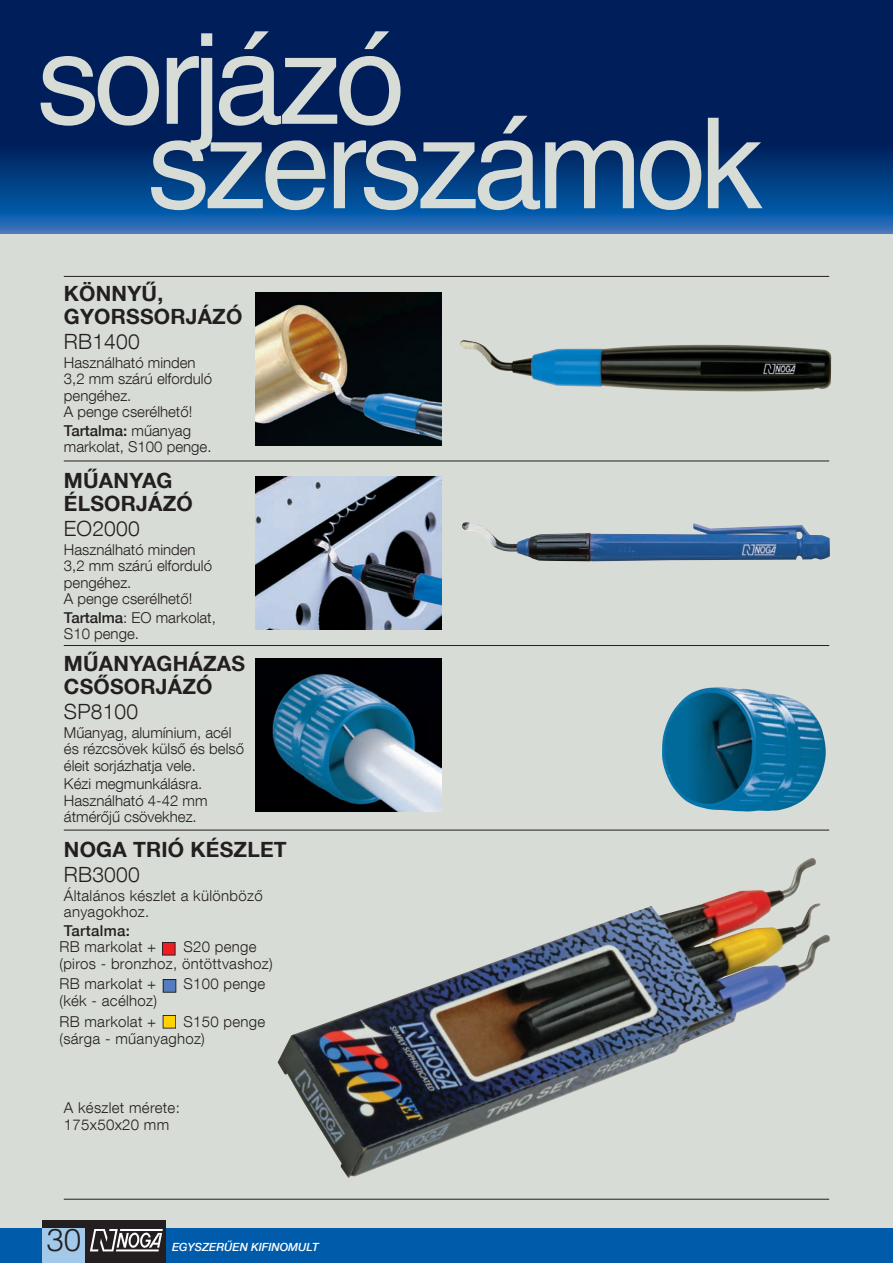
<style>
.page{position:relative;width:893px;height:1263px;background:#d8dcd6}
.page>*{position:absolute;margin:0;border:0;box-sizing:border-box;transform-origin:0 0}
.t1{font:126px "Helvetica MK";letter-spacing:-.05em;color:#d8dcd6}
.t2{font:300 31.5px "Helvetica LT Std";color:#231f20}
.Szerszámcsoport{font:700 21px/22.5px "Helvetica Neue LT Com";letter-spacing:.01em;color:#231f20}
.Szerszámcsoport-2{font:300 21px "Helvetica Neue LT Com";letter-spacing:.01em;color:#231f20}
.Szerszámcsoport-3{font:300 15px/16.5px "Helvetica Neue LT Com";color:#231f20}
.Szerszámcsoport-4{font:300 15px/16.5px "Helvetica Neue LT Com";letter-spacing:.02em;color:#231f20}
.Szerszámcsoport-5{font:500 15px "Helvetica Neue LT Com";letter-spacing:.02em;color:#231f20}
.SIMPLY_SOPHISTICATED{font:italic 500 11.25px "Helvetica Neue LT Com";color:#fff}
.s1{font-weight:300}
.s2{font-weight:500}
</style>
<div class="page">
<div style="left:0;top:0;width:893px;height:145px;background:#001f5a"></div>
<div style="left:0;top:144px;width:893px;height:69px;background:linear-gradient(to bottom,#00205a,#015aa8)"></div>
<div style="left:0;top:212px;width:893px;height:22px;background:linear-gradient(to bottom,#005aab,#4b77bc)"></div>
<div style="left:0;top:1229px;width:893px;height:34px;background:#015bab"></div>
<div style="left:43px;top:1220px;width:123px;height:43px;background:#231f20"></div>
<hr style="left:120px;top:1229px;width:43px;height:2px;background:#fff">
<svg style="left:90px;top:1229px;width:72px;height:22px"></svg>
<div style="left:43px;top:1229px;width:42px;height:34px;background:#a3c9ea"></div>
<hr style="left:64px;top:1199px;width:765px;height:1px;background:#231f20">
<hr style="left:64px;top:830px;width:765px;height:1px;background:#231f20">
<hr style="left:64px;top:645px;width:765px;height:1px;background:#231f20">
<hr style="left:64px;top:461px;width:765px;height:1px;background:#231f20">
<hr style="left:64px;top:276px;width:765px;height:1px;background:#231f20">
<img style="left:255px;top:292px;width:186px;height:153px">
<img style="left:255px;top:477px;width:186px;height:153px">
<img style="left:460px;top:340px;width:371px;height:51px">
<img style="left:462px;top:522px;width:368px;height:39px">
<img style="left:662px;top:687px;width:164px;height:124px">
<img style="left:255px;top:659px;width:186px;height:153px">
<img style="left:278px;top:858px;width:552px;height:320px">
<div style="left:163px;top:979px;width:13px;height:13px;background:#547cbe"></div>
<div style="left:163px;top:979px;width:13px;height:13px;border:1px solid #231f20"></div>
<div style="left:163px;top:1015px;width:13px;height:13px;background:#fed304"></div>
<div style="left:163px;top:1015px;width:13px;height:13px;border:1px solid #231f20"></div>
<div style="left:162px;top:942px;width:13px;height:13px;background:#ee1d23"></div>
<div style="left:162px;top:942px;width:13px;height:13px;border:1px solid #231f20"></div>
<p class="t1" style="left:37px;top:6px;width:370px">sorjázó</p>
<p class="t1" style="left:147px;top:91px;width:617px">szerszámok</p>
<p class="Szerszámcsoport" style="left:64px;top:282px;width:101px">KÖNNYŰ,<br>GYO</p>
<p class="Szerszámcsoport" style="left:64px;top:303px;width:180px;line-height:25.2px;text-indent:47px">RSSO RJÁZÓ<br><span class="s1">RB1400</span></p>
<p class="Szerszámcsoport-3" style="left:64px;top:354px;width:150px">Használható minden<br>3,2 mm szárú elforduló pengéhez.<br>A penge cserélhető!</p>
<p class="Szerszámcsoport-3" style="left:64px;top:422px;width:149px"><span class="s2">Tartalma:</span> műanyag markolat, S100 penge.</p>
<p class="Szerszámcsoport" style="left:64px;top:469px;width:130px">MŰANYAG<br>ÉLSORJÁZÓ</p>
<p class="Szerszámcsoport-2" style="left:64px;top:516px;width:77px">EO2000</p>
<p class="Szerszámcsoport-3" style="left:64px;top:541px;width:150px">Használható minden<br>3,2 mm szárú elforduló pengéhez.<br>A penge cserélhető!</p>
<p class="Szerszámcsoport-3" style="left:64px;top:609px;width:153px"><span class="s2">Tartalma</span>: EO markolat,<br>S10 penge.</p>
<p class="Szerszámcsoport" style="left:64px;top:652px;width:180px">MŰANYAGHÁZAS<br>CSŐSORJÁZÓ</p>
<p class="Szerszámcsoport-2" style="left:64px;top:699px;width:76px">SP8100</p>
<p class="Szerszámcsoport-3" style="left:64px;top:724px;width:182px">Műanyag, alumínium, acél és rézcsövek külső és belső éleit sorjázhatja vele.</p>
<p class="Szerszámcsoport-3" style="left:64px;top:775px;width:145px">Kézi megmunkálásra.<br>Használható 4-42 mm átmérőjű csövekhez.</p>
<p class="Szerszámcsoport" style="left:64px;top:836px;width:224px;line-height:25.2px;text-indent:69px">TRIÓ KÉSZLET<br><span class="s1">RB3000</span></p>
<p class="Szerszámcsoport-4" style="left:64px;top:887px;width:200px">Általános készlet a különböző anyagokhoz.</p>
<p class="Szerszámcsoport-5" style="left:64px;top:921px;width:67px">Tartalma:</p>
<p class="Szerszámcsoport" style="left:64px;top:838px;width:17px">NOGA</p>
<p class="Szerszámcsoport-4" style="left:59px;top:938px;width:215px;text-indent:124px">S20 penge (piros - bronzhoz, öntöttvashoz)</p>
<p class="Szerszámcsoport-3" style="left:59px;top:938px;width:98px">RB markolat +</p>
<p class="Szerszámcsoport-3" style="left:59px;top:975px;width:98px">RB markolat +</p>
<p class="Szerszámcsoport-4" style="left:183px;top:975px;width:83px">S100 penge</p>
<p class="Szerszámcsoport-4" style="left:59px;top:992px;width:99px">(kék - acélhoz)</p>
<p class="Szerszámcsoport-4" style="left:59px;top:1013px;width:207px;text-indent:124px">S150 penge (sárga - műanyaghoz)</p>
<p class="Szerszámcsoport-3" style="left:59px;top:1013px;width:98px">RB markolat +</p>
<p class="Szerszámcsoport-4" style="left:64px;top:1099px;width:117px">A készlet mérete:<br>175x50x20 mm</p>
<p class="t2" style="left:46px;top:1220px;width:37px">30</p>
<p class="SIMPLY_SOPHISTICATED" style="left:172px;top:1241px;width:148px">EGYSZERŰEN KIFINOMULT</p>
</div>
